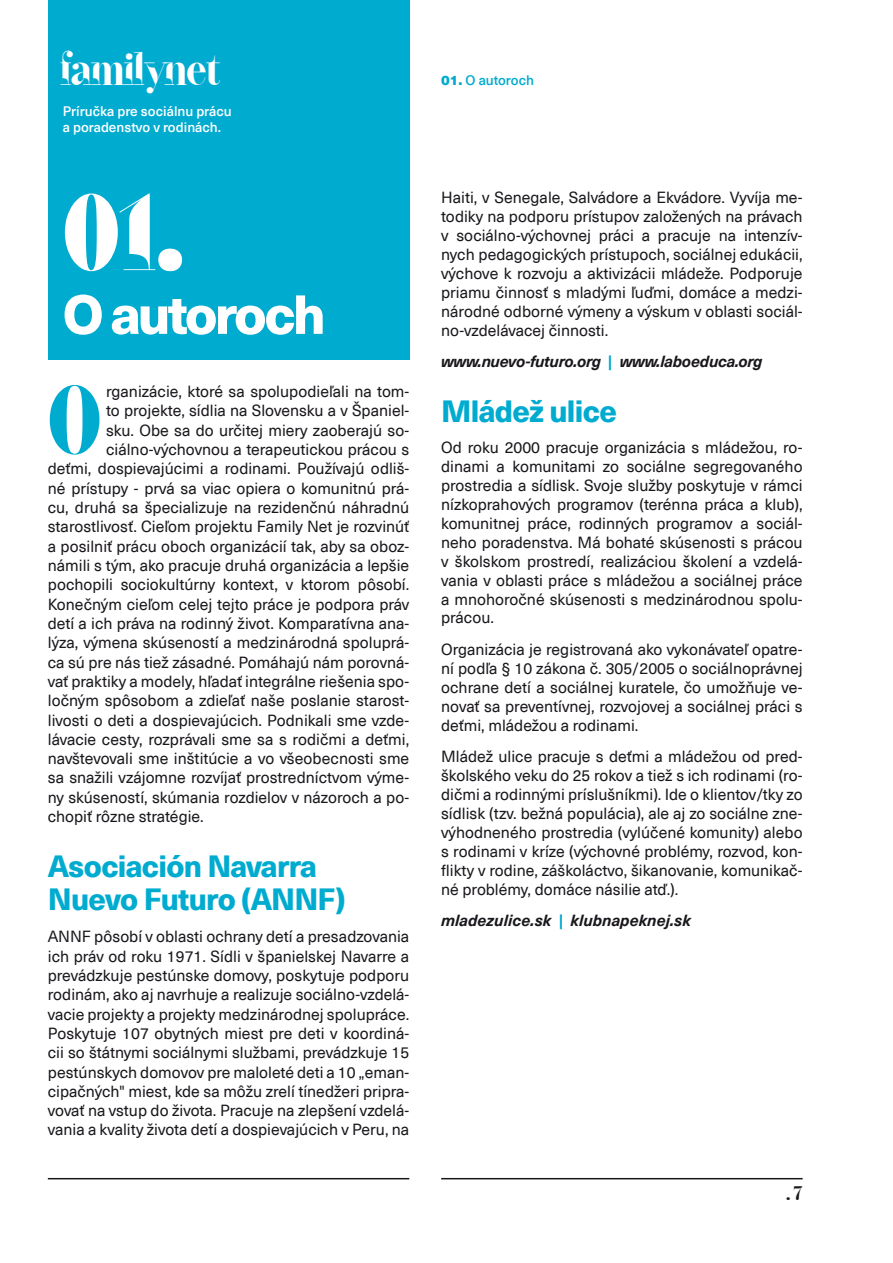
<style>
.page{position:relative;width:893px;height:1263px;background:#fff}
.page>*{position:absolute;margin:0;border:0;box-sizing:border-box;transform-origin:0 0}
.t1{font:108px "Sliced Black Title";color:#fff}
.t2{font:96.9px "Sliced Bold Title";color:#00abd0}
.t3{font:800 54px "Neue Haas Unica Pro";letter-spacing:-.05em;color:#fff}
.t4{font:45px "Sliced Semi Bold Title";color:#fff}
.t5{font:800 30px/33.5px "Neue Haas Unica Pro";letter-spacing:-.025em;color:#00abd0}
.t6{font:19.5px "Sliced Semi Bold Title";color:#1a171c}
.t7{font:15.75px/18.9px "Neue Haas Unica Pro";color:#1a171c;text-align:justify}
.t8{font:italic 700 15.75px "Neue Haas Unica Pro";letter-spacing:-.01em;color:#1a171c}
.t9{font:500 13.5px/16.2px "Neue Haas Unica Pro";color:#fff}
.t10{font:500 13.5px "Neue Haas Unica Pro";color:#00abd0}
.s1{font-weight:900}
.s2{color:#00abd0}
</style>
<div class="page">
<div style="left:48px;top:0;width:361px;height:359px;background:#00abd0"></div>
<hr style="left:48px;top:1178px;width:361px;height:1px;background:#1a171c">
<hr style="left:441px;top:1178px;width:362px;height:1px;background:#1a171c">
<h3 class="t4" style="left:61px;top:49px;width:160px">familynet</h3>
<p class="t9" style="left:63px;top:103px;width:171px">Príručka pre sociálnu prácu a poradenstvo v rodinách.</p>
<h1 class="t1" style="left:63px;top:185px;width:123px">01.</h1>
<h3 class="t3" style="left:63px;top:281px;width:264px">O autoroch</h3>
<h2 class="t2" style="left:48px;top:377px;width:55px">O</h2>
<p class="t7" style="left:106px;top:382px;width:305px">rganizácie, ktoré sa spolupodieľali na tom-</p>
<p class="t7" style="left:106px;top:401px;width:305px">to projekte, sídlia na Slovensku a v Španiel-</p>
<p class="t7" style="left:106px;top:421px;width:305px">sku. Obe sa do určitej miery zaoberajú so-</p>
<p class="t7" style="left:106px;top:440px;width:305px">ciálno-výchovnou a terapeutickou prácou s</p>
<p class="t7" style="left:48px;top:459px;width:363px">deťmi, dospievajúcimi a rodinami. Používajú odliš-</p>
<p class="t7" style="left:48px;top:479px;width:363px">né prístupy - prvá sa viac opiera o komunitnú prá-</p>
<p class="t7" style="left:48px;top:498px;width:363px">cu, druhá sa špecializuje na rezidenčnú náhradnú</p>
<p class="t7" style="left:48px;top:517px;width:363px">starostlivosť. Cieľom projektu Family Net je rozvinúť</p>
<p class="t7" style="left:48px;top:537px;width:363px">a posilniť prácu oboch organizácií tak, aby sa oboz-</p>
<p class="t7" style="left:48px;top:556px;width:363px">námili s tým, ako pracuje druhá organizácia a lepšie</p>
<p class="t7" style="left:48px;top:575px;width:363px">pochopili sociokultúrny kontext, v ktorom pôsobí.</p>
<p class="t7" style="left:48px;top:595px;width:363px">Konečným cieľom celej tejto práce je podpora práv</p>
<p class="t7" style="left:48px;top:614px;width:363px">detí a ich práva na rodinný život. Komparatívna ana-</p>
<p class="t7" style="left:48px;top:633px;width:363px">lýza, výmena skúseností a medzinárodná spoluprá-</p>
<p class="t7" style="left:48px;top:653px;width:363px">ca sú pre nás tiež zásadné. Pomáhajú nám porovná-</p>
<p class="t7" style="left:48px;top:672px;width:363px">vať praktiky a modely, hľadať integrálne riešenia spo-</p>
<p class="t7" style="left:48px;top:691px;width:363px">ločným spôsobom a zdieľať naše poslanie starost-</p>
<p class="t7" style="left:48px;top:711px;width:363px">livosti o deti a dospievajúcich. Podnikali sme vzde-</p>
<p class="t7" style="left:48px;top:730px;width:363px">lávacie cesty, rozprávali sme sa s rodičmi a deťmi,</p>
<p class="t7" style="left:48px;top:749px;width:363px">navštevovali sme inštitúcie a vo všeobecnosti sme</p>
<p class="t7" style="left:48px;top:769px;width:363px">sa snažili vzájomne rozvíjať prostredníctvom výme-</p>
<p class="t7" style="left:48px;top:788px;width:363px">ny skúseností, skúmania rozdielov v názoroch a po-</p>
<p class="t7" style="left:48px;top:807px;width:157px">chopiť rôzne stratégie.</p>
<h3 class="t5" style="left:48px;top:850px;width:299px">Asociación Navarra<br>Nuevo Futuro (ANNF)</h3>
<p class="t7" style="left:48px;top:927px;width:363px;line-height:19.4px">ANNF pôsobí v oblasti ochrany detí a presadzovania ich práv od roku 1971. Sídli v španielskej Navarre a prevádzkuje pestúnske domovy, poskytuje podporu rodinám, ako aj navrhuje a realizuje sociálno-vzdelá&shy;vacie projekty a projekty medzinárodnej spolupráce.<br>Poskytuje 107 obytných miest pre deti v koordiná&shy;cii so štátnymi sociálnymi službami, prevádzkuje 15 pestúnskych domovov pre maloleté deti a 10 „eman&shy;cipačných" miest, kde sa môžu zrelí tínedžeri pripra&shy;vovať na vstup do života. Pracuje na zlepšení vzdelá&shy;vania a kvality života detí a dospievajúcich v Peru, na</p>
<p class="t10" style="left:441px;top:72px;width:94px"><span class="s1">01.</span> O autoroch</p>
<p class="t7" style="left:441px;top:189px;width:363px">Haiti, v Senegale, Salvádore a Ekvádore. Vyvíja me&shy;todiky na podporu prístupov založených na právach v sociálno-výchovnej práci a pracuje na intenzív&shy;nych pedagogických prístupoch, sociálnej edukácii, výchove k rozvoju a aktivizácii mládeže. Podporuje priamu činnosť s mladými ľuďmi, domáce a medzi&shy;národné odborné výmeny a výskum v oblasti sociál&shy;no-vzdelávacej činnosti.</p>
<p class="t8" style="left:441px;top:352px;width:323px">www.nuevo-futuro.org <span class="s2">|</span> www.laboeduca.org</p>
<h3 class="t5" style="left:441px;top:395px;width:177px">Mládež ulice</h3>
<p class="t7" style="left:441px;top:438px;width:363px">Od roku 2000 pracuje organizácia s mládežou, ro&shy;dinami a komunitami zo sociálne segregovaného prostredia a sídlisk. Svoje služby poskytuje v rámci nízkoprahových programov (terénna práca a klub), komunitnej práce, rodinných programov a sociál&shy;neho poradenstva. Má bohaté skúsenosti s prácou v školskom prostredí, realizáciou školení a vzdelá&shy;vania v oblasti práce s mládežou a sociálnej práce a mnohoročné skúsenosti s medzinárodnou spolu&shy;prácou.</p>
<p class="t7" style="left:441px;top:640px;width:363px">Organizácia je registrovaná ako vykonávateľ opatre&shy;ní podľa § 10 zákona č. 305/2005 o sociálnoprávnej ochrane detí a sociálnej kuratele, čo umožňuje ve&shy;novať sa preventívnej, rozvojovej a sociálnej práci s deťmi, mládežou a rodinami.</p>
<p class="t7" style="left:441px;top:747px;width:363px">Mládež ulice pracuje s deťmi a mládežou od pred&shy;školského veku do 25 rokov a tiež s ich rodinami (ro&shy;dičmi a rodinnými príslušníkmi). Ide o klientov/tky zo sídlisk (tzv. bežná populácia), ale aj zo sociálne zne&shy;výhodneného prostredia (vylúčené komunity) alebo s rodinami v kríze (výchovné problémy, rozvod, kon&shy;flikty v rodine, záškoláctvo, šikanovanie, komunikač&shy;né problémy, domáce násilie atď.).</p>
<p class="t8" style="left:441px;top:911px;width:251px">mladezulice.sk <span class="s2">|</span> klubnapeknej.sk</p>
<p class="t6" style="left:786px;top:1185px;width:18px">. 7</p>
</div>
